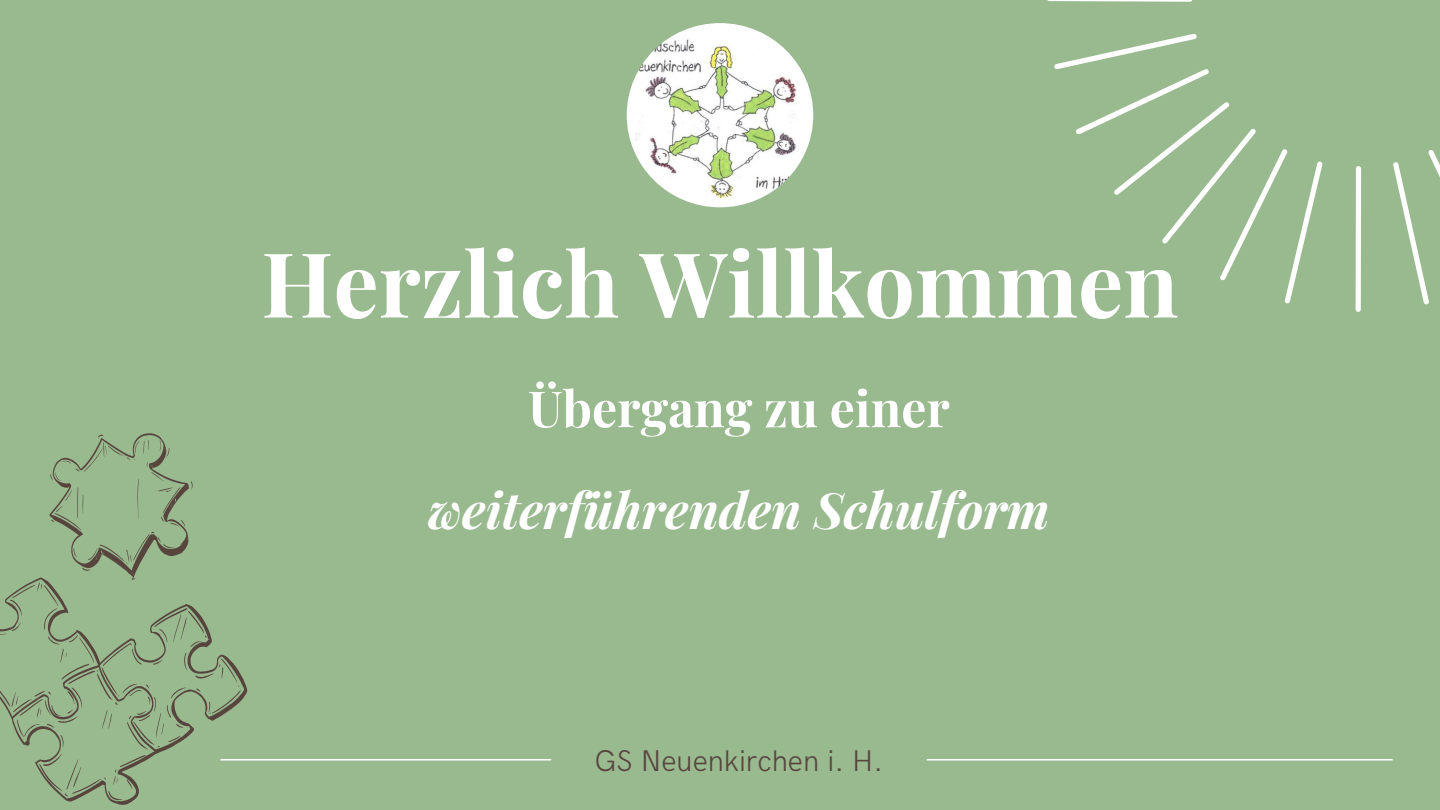
<style>
.page{position:relative;width:1440px;height:810px;background:#99b98f}
.page>*{position:absolute;margin:0;border:0;box-sizing:border-box;transform-origin:0 0}
.t1{font:700 90px "Playfair Display";color:#fff}
.t2{font:italic 700 50px "Playfair Display";color:#fff}
.t3{font:700 50px "Playfair Display";color:#fff}
.t4{font:300 30px "HK Grotesk";color:#57453d}
</style>
<div class="page">
<img style="left:627px;top:23px;width:186px;height:184px;border-radius:50%">
<hr style="left:220px;top:759px;width:331px;height:2px;background:#fff">
<hr style="left:927px;top:759px;width:466px;height:2px;background:#fff">
<svg style="left:1393px;top:150px;width:47px;height:154px"></svg>
<svg style="left:1356px;top:166px;width:5px;height:146px"></svg>
<svg style="left:1054px;top:34px;width:268px;height:269px"></svg>
<svg style="left:1047px;top:0;width:146px;height:2px"></svg>
<svg style="left:0;top:433px;width:322px;height:372px"></svg>
<h1 class="t1" style="left:261px;top:220px;width:919px">Herzlich Willkommen</h1>
<h2 class="t3" style="left:528px;top:373px;width:423px">Übergang zu einer</h2>
<p class="t2" style="left:428px;top:475px;width:623px">weiterführenden Schulform</p>
<p class="t4" style="left:595px;top:744px;width:290px">GS Neuenkirchen i. H.</p>
</div>
